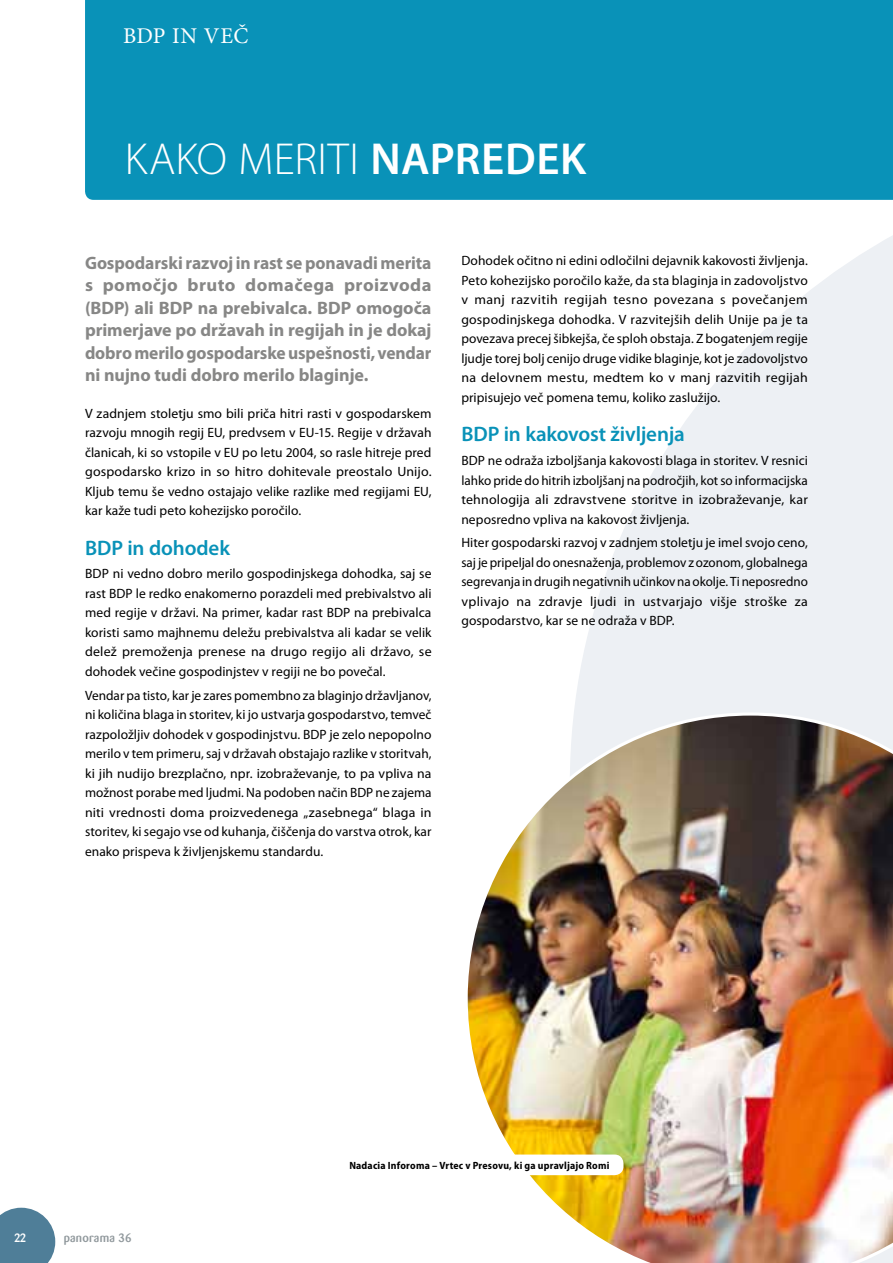
<style>
.page{position:relative;width:893px;height:1263px;background:#fff}
.page>*{position:absolute;margin:0;border:0;box-sizing:border-box;transform-origin:0 0}
.t1{font:300 45px "Myriad Pro";letter-spacing:.005em;color:#fff}
.t2{font:22.5px "Minion Pro";color:#fff}
.t3{font:600 21px "Myriad Pro";letter-spacing:-.005em;color:#0992b8}
.t4{font:700 18px/22.5px "Myriad Pro";letter-spacing:-.005em;color:#878786;text-align:justify}
.t5{font:13.5px/19.5px "Myriad Pro";letter-spacing:.005em;color:#000;text-align:justify}
.t6{font:500 12px "Barmeno";letter-spacing:.02em;color:#90989c}
.t7{font:500 12px "Barmeno";color:#fff}
.t8{font:700 semi-condensed 10.5px "Myriad Pro";letter-spacing:.02em;color:#000}
.s1{font-weight:600}
</style>
<div class="page">
<svg style="left:574px;top:235px;width:319px;height:477px;fill:#edf0f4"></svg>
<img style="left:467px;top:712px;width:426px;height:551px">
<div style="left:85px;top:0;width:808px;height:200px;background:#0992b8"></div>
<svg style="left:0;top:1208px;width:55px;height:55px;background:#618ba3"></svg>
<div style="left:333px;top:1154px;width:290px;height:21px;background:#fff;border-radius:9px"></div>
<h2 class="t2" style="left:123px;top:20px;width:127px">BDP IN VEČ</h2>
<h1 class="t1" style="left:125px;top:134px;width:463px">KAKO MERITI <span class="s1">NAPREDEK</span></h1>
<p class="t4" style="left:85px;top:251px;width:348px">Gospodarski razvoj in rast se ponavadi merita s pomočjo bruto domačega proizvoda (BDP) ali BDP na prebivalca. BDP omogoča primerjave po državah in regijah in je dokaj dobro merilo gospodarske uspešnosti, vendar ni nujno tudi dobro merilo blaginje.</p>
<p class="t5" style="left:85px;top:403px;width:348px">V zadnjem stoletju smo bili priča hitri rasti v gospodarskem razvoju mnogih regij EU, predvsem v EU-15. Regije v državah članicah, ki so vstopile v EU po letu 2004, so rasle hitreje pred gospodarsko krizo in so hitro dohitevale preostalo Unijo.<br>Kljub temu še vedno ostajajo velike razlike med regijami EU, kar kaže tudi peto kohezijsko poročilo.</p>
<h3 class="t3" style="left:85px;top:534px;width:147px">BDP in dohodek</h3>
<p class="t5" style="left:85px;top:564px;width:348px">BDP ni vedno dobro merilo gospodinjskega dohodka, saj se rast BDP le redko enakomerno porazdeli med prebivalstvo ali med regije v državi. Na primer, kadar rast BDP na prebivalca koristi samo majhnemu deležu prebivalstva ali kadar se velik delež premoženja prenese na drugo regijo ali državo, se dohodek večine gospodinjstev v regiji ne bo povečal.</p>
<p class="t5" style="left:85px;top:685px;width:348px">Vendar pa tisto, kar je zares pomembno za blaginjo državljanov, ni količina blaga in storitev, ki jo ustvarja gospodarstvo, temveč razpoložljiv dohodek v gospodinjstvu. BDP je zelo nepopolno merilo v tem primeru, saj v državah obstajajo razlike v storitvah, ki jih nudijo brezplačno, npr. izobraževanje, to pa vpliva na možnost porabe med ljudmi. Na podoben način BDP ne zajema niti vrednosti doma proizvedenega „zasebnega“ blaga in storitev, ki segajo vse od kuhanja, čiščenja do varstva otrok, kar enako prispeva k življenjskemu standardu.</p>
<p class="t5" style="left:461px;top:251px;width:348px">Dohodek očitno ni edini odločilni dejavnik kakovosti življenja.<br>Peto kohezijsko poročilo kaže, da sta blaginja in zadovoljstvo v manj razvitih regijah tesno povezana s povečanjem gospodinjskega dohodka. V razvitejših delih Unije pa je ta povezava precej šibkejša, če sploh obstaja. Z bogatenjem regije ljudje torej bolj cenijo druge vidike blaginje, kot je zadovoljstvo na delovnem mestu, medtem ko v manj razvitih regijah pripisujejo več pomena temu, koliko zaslužijo.</p>
<h3 class="t3" style="left:461px;top:421px;width:225px">BDP in kakovost življenja</h3>
<p class="t5" style="left:461px;top:451px;width:348px">BDP ne odraža izboljšanja kakovosti blaga in storitev. V resnici lahko pride do hitrih izboljšanj na področjih, kot so informacijska tehnologija ali zdravstvene storitve in izobraževanje, kar neposredno vpliva na kakovost življenja.</p>
<p class="t5" style="left:461px;top:533px;width:348px">Hiter gospodarski razvoj v zadnjem stoletju je imel svojo ceno, saj je pripeljal do onesnaženja, problemov z ozonom, globalnega segrevanja in drugih negativnih učinkov na okolje. Ti neposredno vplivajo na zdravje ljudi in ustvarjajo višje stroške za gospodarstvo, kar se ne odraža v BDP.</p>
<p class="t7" style="left:14px;top:1231px;width:14px">22</p>
<p class="t6" style="left:64px;top:1230px;width:69px">panorama 36</p>
<p class="t8" style="left:349px;top:1159px;width:262px">Nadacia Inforoma – Vrtec v Presovu, ki ga upravljajo Romi</p>
</div>
